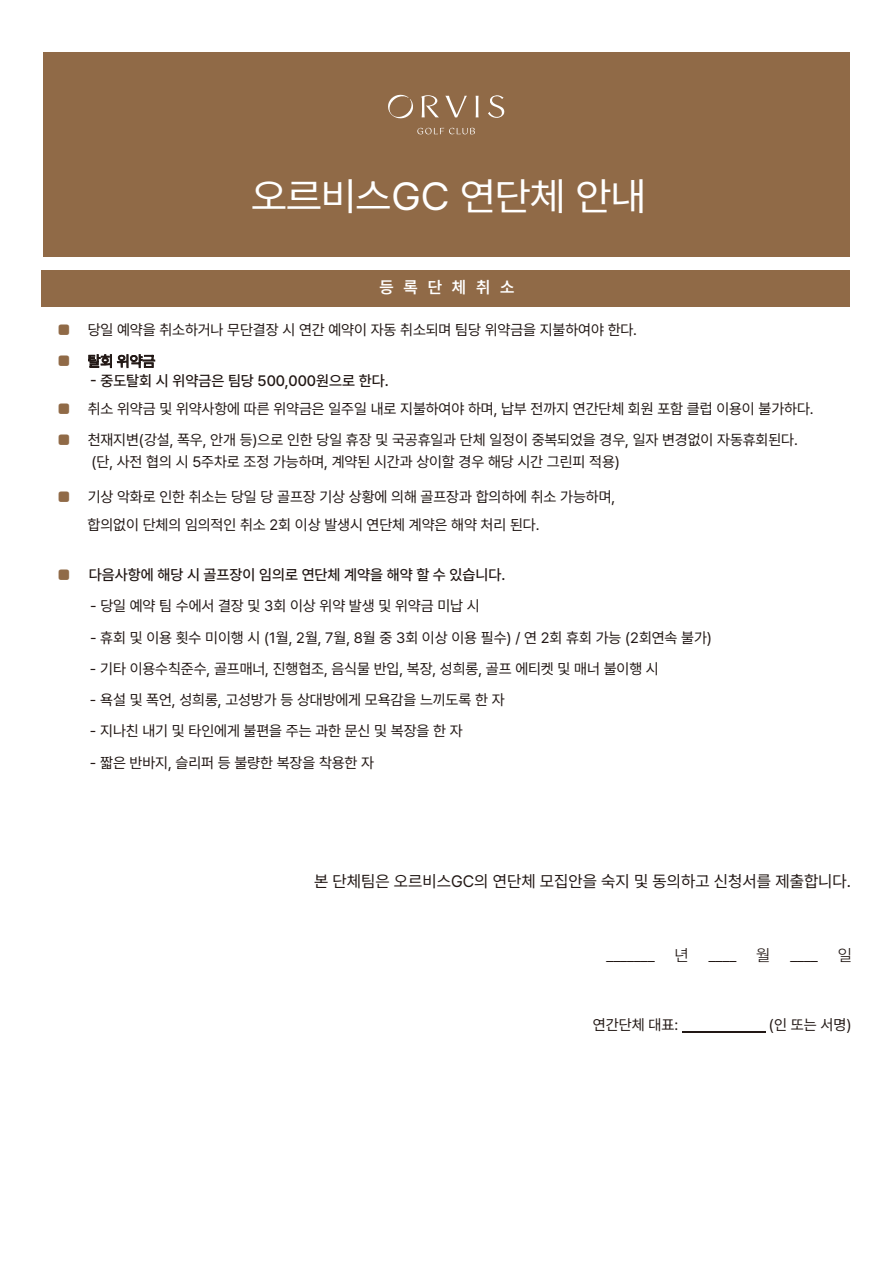
<style>
.page{position:relative;width:893px;height:1263px;background:#fff}
.page>*{position:absolute;margin:0;border:0;box-sizing:border-box;transform-origin:0 0}
.t1{font:39px "Pretendard Variable";letter-spacing:-.025em;color:#fff;scale:1.06 1}
.t2{font:16.5px "Pretendard Variable";letter-spacing:.005em;color:#221815}
.t3{font:16.5px "Pretendard Variable";letter-spacing:.6em;color:#fff}
.t4{font:15px/22.2px "Pretendard Variable";letter-spacing:-.005em;color:#221815}
.t5{font:15px "Pretendard Variable";letter-spacing:.245em;color:#221815}
.t6{font:14.85px "Pretendard Variable";color:#221815}
.s1{font-size:14.85px;color:#906a47}
.s2{color:#906a47}
</style>
<div class="page">
<div style="left:43px;top:52px;width:806px;height:205px;background:#906a47"></div>
<svg style="left:421px;top:95px;width:18px;height:22px"></svg>
<svg style="left:445px;top:96px;width:22px;height:21px"></svg>
<svg style="left:476px;top:96px;width:3px;height:21px"></svg>
<svg style="left:488px;top:95px;width:17px;height:23px"></svg>
<svg style="left:388px;top:94px;width:25px;height:25px"></svg>
<svg style="left:417px;top:128px;width:58px;height:6px"></svg>
<div style="left:42px;top:270px;width:808px;height:37px;background:#906a47"></div>
<svg style="left:88px;top:354px;width:67px;height:14px"></svg>
<hr style="left:682px;top:1031px;width:83px;height:1px;background:#221815">
<h1 class="t1" style="left:251px;top:168px;width:374px">오르비스GC 연단체 안내</h1>
<p class="t3" style="left:379px;top:276px;width:137px">등록단체취소</p>
<p class="t4" style="left:57px;top:318px;width:581px"><span class="s1">■</span> 당일 예약을 취소하거나 무단결장 시 연간 예약이 자동 취소되며 팀당 위약금을 지불하여야 한다.</p>
<p class="t6" style="left:57px;top:351px;width:99px"><span class="s2">■</span> 탈회 위약금</p>
<p class="t4" style="left:57px;top:397px;width:758px"><span class="s1">■</span> 취소 위약금 및 위약사항에 따른 위약금은 일주일 내로 지불하여야 하며, 납부 전까지 연간단체 회원 포함 클럽 이용이 불가하다.</p>
<p class="t4" style="left:91px;top:428px;width:708px;text-indent:-34px"><span class="s1">■</span> 천재지변(강설, 폭우, 안개 등)으로 인한 당일 휴장 및 국공휴일과 단체 일정이 중복되었을 경우, 일자 변경없이 자동휴회된다. (단, 사전 협의 시 5주차로 조정 가능하며, 계약된 시간과 상이할 경우 해당 시간 그린피 적용)</p>
<p class="t4" style="left:88px;top:482px;width:529px;line-height:28.2px;text-indent:-30px"><span class="s1">■</span> 기상 악화로 인한 취소는 당일 당 골프장 기상 상황에 의해 골프장과 합의하에 취소 가능하며, 합의없이 단체의 임의적인 취소 2회 이상 발생시 연단체 계약은 해약 처리 된다.</p>
<p class="t4" style="left:90px;top:370px;width:300px">- 중도탈회 시 위약금은 팀당 500,000원으로 한다.</p>
<p class="t4" style="left:57px;top:563px;width:449px"><span class="s1">■</span> 다음사항에 해당 시 골프장이 임의로 연단체 계약을 해약 할 수 있습니다.</p>
<p class="t5" style="left:90px;top:595px;width:391px">-당일예약팀수에서결장및3회이상위약발생및위약금미납시</p>
<p class="t4" style="left:90px;top:626px;width:623px">- 휴회 및 이용 횟수 미이행 시 (1월, 2월, 7월, 8월 중 3회 이상 이용 필수) / 연 2회 휴회 가능 (2회연속 불가)</p>
<p class="t4" style="left:90px;top:657px;width:570px">- 기타 이용수칙준수, 골프매너, 진행협조, 음식물 반입, 복장, 성희롱, 골프 에티켓 및 매너 불이행 시</p>
<p class="t4" style="left:90px;top:688px;width:416px">- 욕설 및 폭언, 성희롱, 고성방가 등 상대방에게 모욕감을 느끼도록 한 자</p>
<p class="t4" style="left:90px;top:719px;width:374px">- 지나친 내기 및 타인에게 불편을 주는 과한 문신 및 복장을 한 자</p>
<p class="t4" style="left:90px;top:751px;width:286px">- 짧은 반바지, 슬리퍼 등 불량한 복장을 착용한 자</p>
<p class="t2" style="left:314px;top:870px;width:538px">본 단체팀은 오르비스GC의 연단체 모집안을 숙지 및 동의하고 신청서를 제출합니다.</p>
<p class="t2" style="left:607px;top:944px;width:247px">_______ 년 ____ 월 ____ 일</p>
<p class="t4" style="left:593px;top:1013px;width:87px">연간단체 대표:</p>
<p class="t4" style="left:769px;top:1013px;width:84px">(인 또는 서명)</p>
</div>
